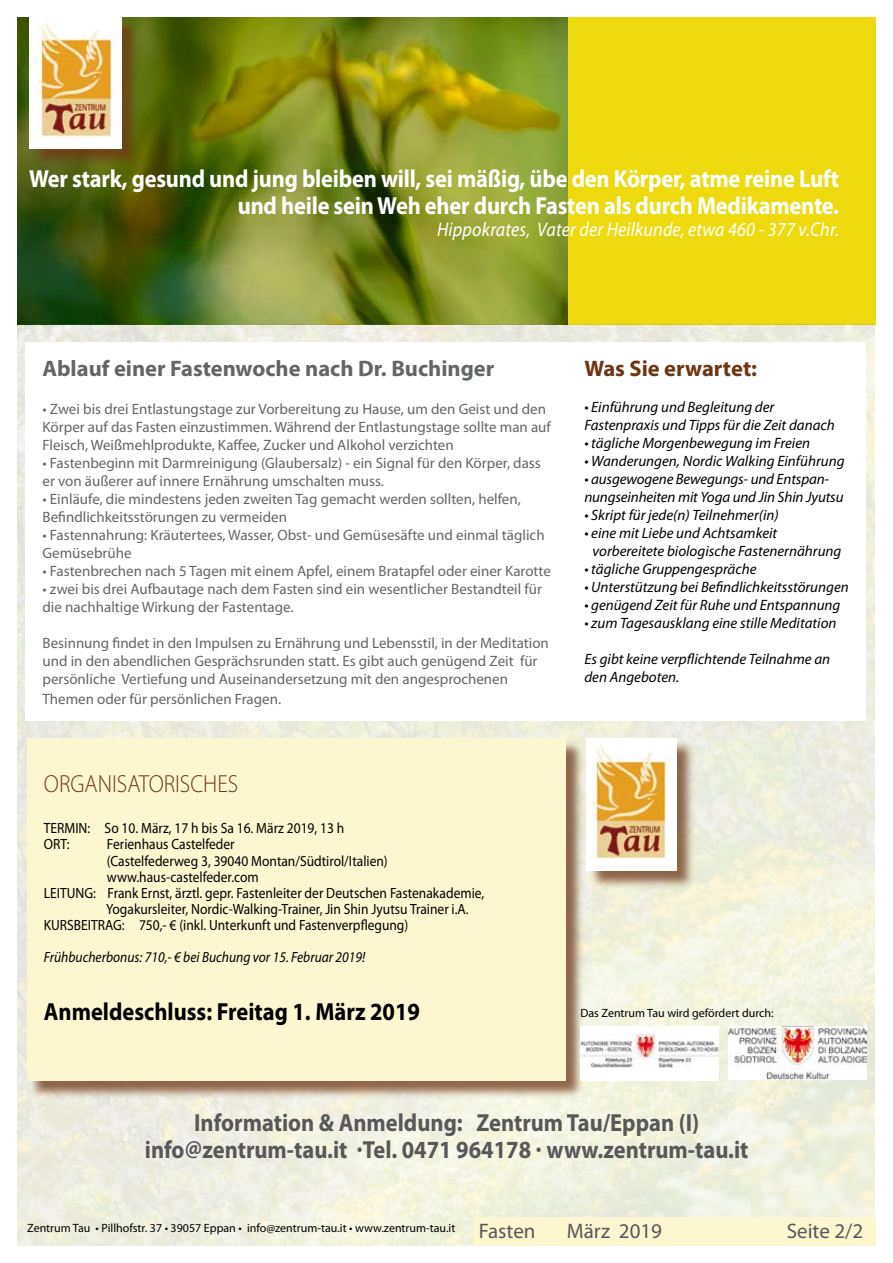
<style>
.page{position:relative;width:893px;height:1263px;background:#fff}
.page>*{position:absolute;margin:0;border:0;box-sizing:border-box;transform-origin:0 0}
.t1{font:700 24.75px/27px "Myriad Pro";letter-spacing:-.01em;color:#fff;text-align:right;scale:.91 1}
.t2{font:700 24.75px/27px "Myriad Pro";color:#58585a;text-align:center;scale:.91 1}
.t3{font:700 24.75px "Myriad Pro";color:#000;scale:.91 1}
.t4{font:300 24.75px "Myriad Pro";color:#6e3513;scale:.91 1}
.t5{font:700 22.5px "Myriad Pro";color:#646567}
.t6{font:700 22.5px "Myriad Pro";color:#6e3513}
.t7{font:21px "Myriad Pro";color:#58585a}
.t8{font:italic 19.8px "Myriad Pro";letter-spacing:.01em;color:#fff;scale:.91 1}
.t9{font:15px/18px "Myriad Pro";color:#646567}
.t10{font:italic 15px/18px "Myriad Pro";color:#000}
.t11{font:14.85px/16.2px "Myriad Pro";color:#000;scale:.91 1}
.t12{font:italic 14.85px "Myriad Pro";color:#000;scale:.91 1}
.t13{font:12px "Myriad Pro";color:#000}
.s1{font-size:21px;color:#58585a}
</style>
<div class="page">
<img style="left:17px;top:17px;width:552px;height:307px">
<div style="left:569px;top:17px;width:307px;height:307px;background:#efd90f"></div>
<div style="left:30px;top:17px;width:111px;height:152px;background:#6e3513;opacity:.75"></div>
<img style="left:30px;top:17px;width:91px;height:132px">
<img style="left:17px;top:324px;width:857px;height:922px">
<div style="left:475px;top:1218px;width:401px;height:28px;background:#fcf7cf"></div>
<div style="left:567px;top:342px;width:299px;height:378px;background:#fff"></div>
<div style="left:26px;top:342px;width:542px;height:378px;background:#fff"></div>
<div style="left:28px;top:740px;width:558px;height:360px;background:#6e3513;opacity:.75"></div>
<div style="left:27px;top:738px;width:539px;height:342px;background:#fcf7cf"></div>
<div style="left:588px;top:740px;width:108px;height:151px;background:#6e3513;opacity:.75"></div>
<img style="left:587px;top:738px;width:89px;height:133px">
<img style="left:581px;top:1026px;width:138px;height:54px">
<img style="left:728px;top:1026px;width:138px;height:54px">
<h1 class="t1" style="left:29px;top:165px;width:891px">Wer stark, gesund und jung bleiben will, sei mäßig, übe den Körper, atme reine Luft und heile sein Weh eher durch Fasten als durch Medikamente.</h1>
<h3 class="t8" style="left:437px;top:217px;width:443px">Hippokrates, Vater der Heilkunde, etwa 460 - 377 v.Chr.</h3>
<h2 class="t5" style="left:43px;top:354px;width:453px">Ablauf einer Fastenwoche nach Dr. Buchinger</h2>
<p class="t9" style="left:43px;top:399px;width:510px">• Zwei bis drei Entlastungstage zur Vorbereitung zu Hause, um den Geist und den<br>Körper auf das Fasten einzustimmen. Während der Entlastungstage sollte man auf<br>Fleisch, Weißmehlprodukte, Kaffee, Zucker und Alkohol verzichten</p>
<p class="t9" style="left:43px;top:453px;width:500px">• Fastenbeginn mit Darmreinigung (Glaubersalz) - ein Signal für den Körper, dass er von äußerer auf innere Ernährung umschalten muss.</p>
<p class="t9" style="left:43px;top:489px;width:480px">• Einläufe, die mindestens jeden zweiten Tag gemacht werden sollten, helfen,<br>Befindlichkeitsstörungen zu vermeiden</p>
<p class="t9" style="left:43px;top:525px;width:504px">• Fastennahrung: Kräutertees, Wasser, Obst- und Gemüsesäfte und einmal täglich<br>Gemüsebrühe</p>
<p class="t9" style="left:43px;top:561px;width:510px">• Fastenbrechen nach 5 Tagen mit einem Apfel, einem Bratapfel oder einer Karotte</p>
<p class="t9" style="left:43px;top:579px;width:501px">• zwei bis drei Aufbautage nach dem Fasten sind ein wesentlicher Bestandteil für die nachhaltige Wirkung der Fastentage.</p>
<p class="t9" style="left:43px;top:633px;width:508px">Besinnung findet in den Impulsen zu Ernährung und Lebensstil, in der Meditation und in den abendlichen Gesprächsrunden statt. Es gibt auch genügend Zeit für persönliche Vertiefung und Auseinandersetzung mit den angesprochenen</p>
<p class="t9" style="left:43px;top:689px;width:240px">Themen oder für persönlichen Fragen.</p>
<h2 class="t6" style="left:584px;top:354px;width:174px">Was Sie erwartet:</h2>
<p class="t10" style="left:584px;top:398px;width:252px">• Einführung und Begleitung der<br>Fastenpraxis und Tipps für die Zeit danach</p>
<p class="t10" style="left:584px;top:434px;width:227px">• tägliche Morgenbewegung im Freien</p>
<p class="t10" style="left:584px;top:452px;width:262px">• Wanderungen, Nordic Walking Einführung</p>
<p class="t10" style="left:584px;top:470px;width:261px">• ausgewogene Bewegungs- und Entspan&shy;nungseinheiten mit Yoga und Jin Shin Jyutsu</p>
<p class="t10" style="left:584px;top:506px;width:196px">• Skript für jede(n) Teilnehmer(in)</p>
<p class="t10" style="left:592px;top:524px;width:250px;text-indent:-8px">• eine mit Liebe und Achtsamkeit vorbereitete biologische Fastenernährung</p>
<p class="t10" style="left:584px;top:560px;width:174px">• tägliche Gruppengespräche</p>
<p class="t10" style="left:584px;top:578px;width:266px">• Unterstützung bei Befindlichkeitsstörungen</p>
<p class="t10" style="left:584px;top:596px;width:258px">• genügend Zeit für Ruhe und Entspannung</p>
<p class="t10" style="left:584px;top:614px;width:254px">• zum Tagesausklang eine stille Meditation</p>
<p class="t10" style="left:584px;top:650px;width:247px">Es gibt keine verpflichtende Teilnahme an den Angeboten.</p>
<h1 class="t4" style="left:44px;top:769px;width:215px">ORGANISATORISCHES</h1>
<p class="t11" style="left:44px;top:820px;width:332px">TERMIN: So 10. März, 17 h bis Sa 16. März 2019, 13 h<br>ORT:</p>
<p class="t11" style="left:107px;top:836px;width:142px">Ferienhaus Castelfeder</p>
<p class="t11" style="left:107px;top:852px;width:310px">(Castelfederweg 3, 39040 Montan/Südtirol/Italien)</p>
<p class="t11" style="left:107px;top:868px;width:168px">www.haus-castelfeder.com</p>
<p class="t11" style="left:44px;top:885px;width:485px">LEITUNG: Frank Ernst, ärztl. gepr. Fastenleiter der Deutschen Fastenakademie,</p>
<p class="t11" style="left:106px;top:901px;width:400px">Yogakursleiter, Nordic-Walking-Trainer, Jin Shin Jyutsu Trainer i.A.</p>
<p class="t11" style="left:44px;top:917px;width:402px">KURSBEITRAG: 750,- € (inkl. Unterkunft und Fastenverpflegung)</p>
<p class="t12" style="left:44px;top:947px;width:355px">Frühbucherbonus: 710,- € bei Buchung vor 15. Februar 2019!</p>
<h1 class="t3" style="left:44px;top:995px;width:415px">Anmeldeschluss: Freitag 1. März 2019</h1>
<p class="t13" style="left:580px;top:1006px;width:195px">Das Zentrum Tau wird gefördert durch:</p>
<h1 class="t2" style="left:145px;top:1108px;width:665px">Information &amp; Anmeldung: Zentrum Tau/Eppan (I) info@zentrum-tau.it ·Tel. 0471 964178 · www.zentrum-tau.it</h1>
<p class="t13" style="left:27px;top:1221px;width:510px">Zentrum Tau • Pillhofstr. 37 • 39057 Eppan • info@zentrum-tau.it • www.zentrum-tau.it <span class="s1">Fasten</span></p>
<h3 class="t7" style="left:567px;top:1218px;width:97px">März 2019</h3>
<h3 class="t7" style="left:787px;top:1218px;width:78px">Seite 2/2</h3>
</div>
